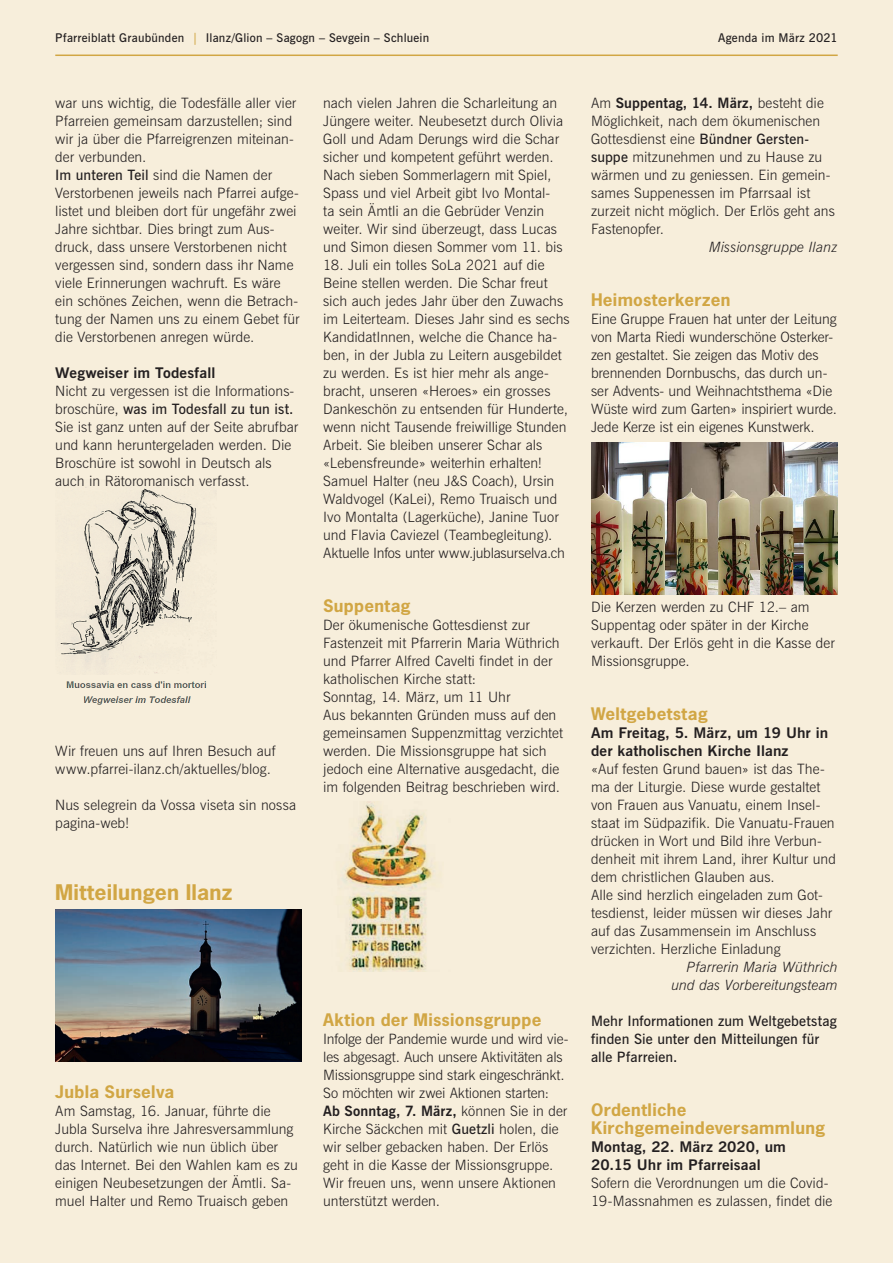
<style>
.page{position:relative;width:893px;height:1263px;background:#f7eedb}
.page>*{position:absolute;margin:0;border:0;box-sizing:border-box;transform-origin:0 0}
.t1{font:700 20.25px "News Gothic";letter-spacing:.01em;color:#d1a644;scale:1.05 1}
.t2{font:700 16.35px/18px "News Gothic";letter-spacing:.015em;color:#d1a644;scale:1.05 1}
.t3{font:700 14.7px/18px "News Gothic BT";letter-spacing:.005em;color:#231f20;scale:1.05 1}
.t4{font:300 14.25px/18px "News Gothic BT";letter-spacing:.005em;color:#231f20}
.t5{font:600 14.25px/18px "News Gothic BT";letter-spacing:.01em;color:#231f20}
.t6{font:italic 300 14.25px/18px "News Gothic BT";color:#231f20;text-align:right}
.t7{font:600 12px "News Gothic BT";letter-spacing:.02em;color:#231f20}
.s1{color:#d1a644}
.s2{font-weight:600}
.s3{font-weight:700}
</style>
<div class="page">
<hr style="left:55px;top:55px;width:783px;height:1px;background:#d1a644">
<img style="left:60px;top:483px;width:146px;height:222px">
<img style="left:55px;top:909px;width:247px;height:153px">
<img style="left:341px;top:802px;width:94px;height:170px">
<img style="left:591px;top:443px;width:247px;height:151px">
<p class="t7" style="left:55px;top:31px;width:375px">Pfarreiblatt Graubünden <span class="s1">|</span> Ilanz/Glion – Sagogn – Sevgein – Schluein</p>
<p class="t7" style="left:718px;top:31px;width:121px">Agenda im März 2021</p>
<p class="t4" style="left:55px;top:94px;width:246px">war uns wichtig, die Todesfälle aller vier Pfarreien gemeinsam darzustellen; sind wir ja über die Pfarreigrenzen miteinan&shy;der verbunden.<br><span class="s2">Im unteren Teil</span> sind die Namen der Verstorbenen jeweils nach Pfarrei aufge&shy;listet und bleiben dort für ungefähr zwei Jahre sichtbar. Dies bringt zum Aus&shy;druck, dass unsere Verstorbenen nicht vergessen sind, sondern dass ihr Name viele Erinnerungen wachruft. Es wäre ein schönes Zeichen, wenn die Betrach&shy;tung der Namen uns zu einem Gebet für die Verstorbenen anregen würde.</p>
<p class="t3" style="left:55px;top:364px;width:154px">Wegweiser im Todesfall</p>
<p class="t4" style="left:55px;top:382px;width:244px">Nicht zu vergessen ist die Informations&shy;broschüre, <span class="s2">was im Todesfall zu tun ist.<br></span>Sie ist ganz unten auf der Seite abrufbar und kann heruntergeladen werden. Die Broschüre ist sowohl in Deutsch als auch in Rätoromanisch verfasst.</p>
<p class="t4" style="left:55px;top:742px;width:222px">Wir freuen uns auf Ihren Besuch auf www.pfarrei-ilanz.ch/aktuelles/blog.</p>
<p class="t4" style="left:55px;top:796px;width:242px">Nus selegrein da Vossa viseta sin nossa pagina-web!</p>
<h1 class="t1" style="left:55px;top:879px;width:170px">Mitteilungen Ilanz</h1>
<p class="t2" style="left:55px;top:1082px;width:115px">Jubla Surselva</p>
<p class="t4" style="left:55px;top:1102px;width:244px">Am Samstag, 16. Januar, führte die Jubla Surselva ihre Jahresversammlung durch. Natürlich wie nun üblich über das Internet. Bei den Wahlen kam es zu einigen Neubesetzungen der Ämtli. Sa&shy;muel Halter und Remo Truaisch geben</p>
<p class="t4" style="left:323px;top:94px;width:241px">nach vielen Jahren die Scharleitung an Jüngere weiter. Neubesetzt durch Olivia Goll und Adam Derungs wird die Schar sicher und kompetent geführt werden.<br>Nach sieben Sommerlagern mit Spiel, Spass und viel Arbeit gibt Ivo Montal&shy;ta sein Ämtli an die Gebrüder Venzin weiter. Wir sind überzeugt, dass Lucas und Simon diesen Sommer vom 11. bis</p>
<p class="t4" style="left:323px;top:256px;width:248px">18. Juli ein tolles SoLa 2021 auf die Beine stellen werden. Die Schar freut sich auch jedes Jahr über den Zuwachs im Leiterteam. Dieses Jahr sind es sechs KandidatInnen, welche die Chance ha&shy;ben, in der Jubla zu Leitern ausgebildet zu werden. Es ist hier mehr als ange&shy;bracht, unseren «Heroes» ein grosses Dankeschön zu entsenden für Hunderte, wenn nicht Tausende freiwillige Stunden Arbeit. Sie bleiben unserer Schar als «Lebensfreunde» weiterhin erhalten!<br>Samuel Halter (neu J&amp;S Coach), Ursin Waldvogel (KaLei), Remo Truaisch und Ivo Montalta (Lagerküche), Janine Tuor und Flavia Caviezel (Teambegleitung).<br>Aktuelle Infos unter www.jublasurselva.ch</p>
<p class="t2" style="left:323px;top:596px;width:85px">Suppentag</p>
<p class="t4" style="left:323px;top:616px;width:241px">Der ökumenische Gottesdienst zur Fastenzeit mit Pfarrerin Maria Wüthrich und Pfarrer Alfred Cavelti findet in der katholischen Kirche statt:<br>Sonntag, 14. März, um 11 Uhr<br>Aus bekannten Gründen muss auf den gemeinsamen Suppenzmittag verzichtet werden. Die Missionsgruppe hat sich jedoch eine Alternative ausgedacht, die im folgenden Beitrag beschrieben wird.</p>
<p class="t2" style="left:323px;top:1010px;width:209px">Aktion der Missionsgruppe</p>
<p class="t4" style="left:323px;top:1030px;width:247px">Infolge der Pandemie wurde und wird vie&shy;les abgesagt. Auch unsere Aktivitäten als Missionsgruppe sind stark eingeschränkt.<br>So möchten wir zwei Aktionen starten:<br><span class="s3">Ab Sonntag, 7. März,</span> können Sie in der Kirche Säckchen mit <span class="s2">Guetzli</span> holen, die wir selber gebacken haben. Der Erlös geht in die Kasse der Missionsgruppe.<br>Wir freuen uns, wenn unsere Aktionen unterstützt werden.</p>
<p class="t4" style="left:591px;top:94px;width:245px">Am <span class="s3">Suppentag, 14. März,</span> besteht die Möglichkeit, nach dem ökumenischen Gottesdienst eine <span class="s2">Bündner Gersten&shy;suppe</span> mitzunehmen und zu Hause zu wärmen und zu geniessen. Ein gemein&shy;sames Suppenessen im Pfarrsaal ist zurzeit nicht möglich. Der Erlös geht ans Fastenopfer.</p>
<p class="t6" style="left:709px;top:238px;width:130px">Missionsgruppe Ilanz</p>
<p class="t2" style="left:591px;top:290px;width:134px">Heimosterkerzen</p>
<p class="t4" style="left:591px;top:310px;width:248px">Eine Gruppe Frauen hat unter der Leitung von Marta Riedi wunderschöne Osterker&shy;zen gestaltet. Sie zeigen das Motiv des brennenden Dornbuschs, das durch un&shy;ser Advents- und Weihnachtsthema «Die Wüste wird zum Garten» inspiriert wurde.<br>Jede Kerze ist ein eigenes Kunstwerk.</p>
<p class="t4" style="left:591px;top:598px;width:245px">Die Kerzen werden zu CHF 12.– am<br>Suppentag oder später in der Kirche verkauft. Der Erlös geht in die Kasse der<br>Missionsgruppe.</p>
<p class="t2" style="left:591px;top:704px;width:113px">Weltgebetstag</p>
<p class="t3" style="left:591px;top:724px;width:227px">Am Freitag, 5. März, um 19 Uhr in der katholischen Kirche Ilanz</p>
<p class="t4" style="left:591px;top:760px;width:246px">«Auf festen Grund bauen» ist das The&shy;ma der Liturgie. Diese wurde gestaltet von Frauen aus Vanuatu, einem Insel&shy;staat im Südpazifik. Die Vanuatu-Frauen drücken in Wort und Bild ihre Verbun&shy;denheit mit ihrem Land, ihrer Kultur und dem christlichen Glauben aus.<br>Alle sind herzlich eingeladen zum Got&shy;tesdienst, leider müssen wir dieses Jahr auf das Zusammensein im Anschluss verzichten. Herzliche Einladung</p>
<p class="t6" style="left:671px;top:958px;width:168px">Pfarrerin Maria Wüthrich und das Vorbereitungsteam</p>
<p class="t5" style="left:591px;top:1012px;width:247px">Mehr Informationen zum Weltgebetstag finden Sie unter den Mitteilungen für alle Pfarreien.</p>
<p class="t2" style="left:591px;top:1100px;width:225px">Ordentliche<br>Kirchgemeindeversammlung</p>
<p class="t3" style="left:591px;top:1138px;width:187px">Montag, 22. März 2020, um<br>20.15 Uhr im Pfarreisaal</p>
<p class="t4" style="left:591px;top:1174px;width:243px">Sofern die Verordnungen um die Covid-<br>19--Massnahmen es zulassen, findet die</p>
</div>
